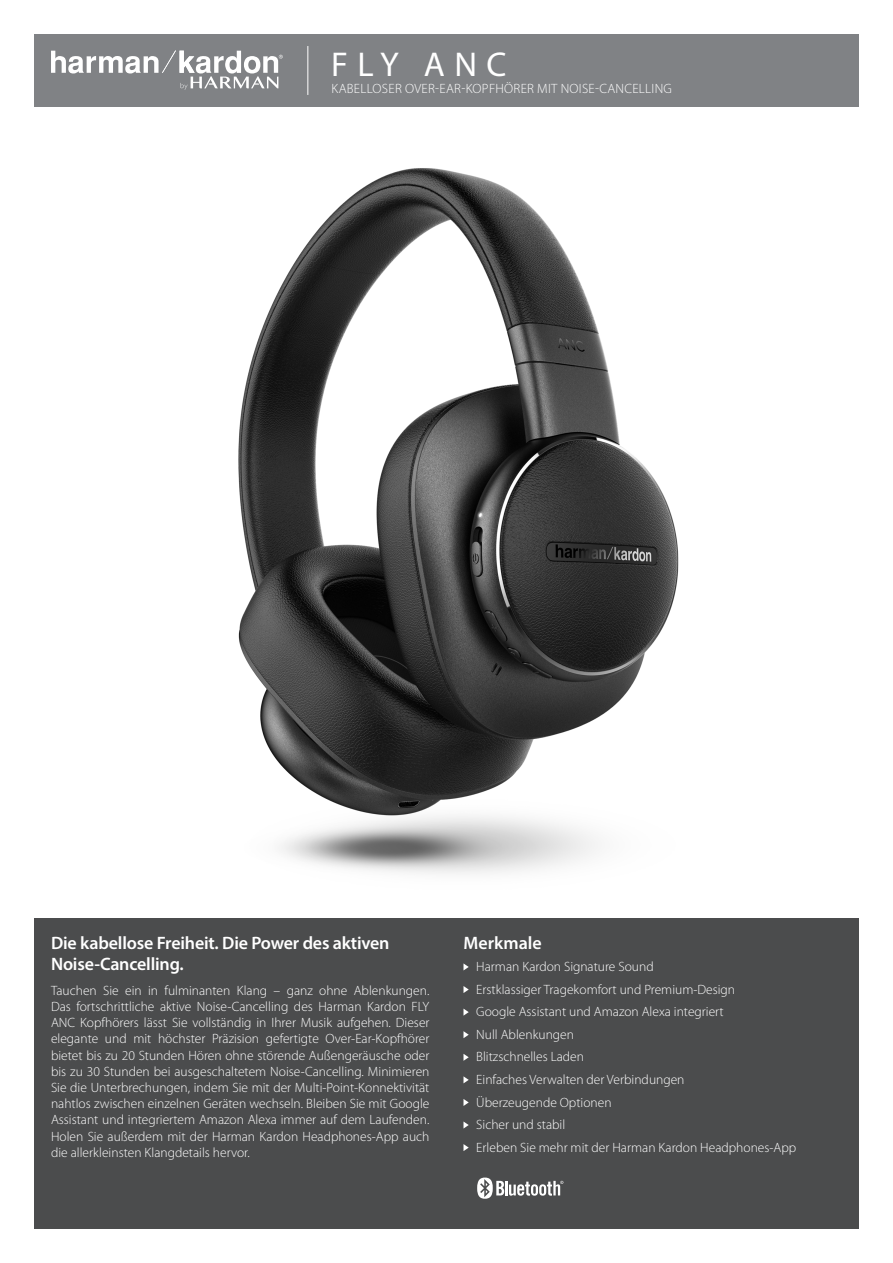
<style>
.page{position:relative;width:893px;height:1263px;background:#fff}
.page>*{position:absolute;margin:0;border:0;box-sizing:border-box;transform-origin:0 0}
.t1{font:34.5px "Myriad Pro";letter-spacing:.27em;color:#fff}
.t2{font:600 18px/21.6px "Myriad Pro";letter-spacing:-.01em;color:#fff}
.t3{font:300 13.5px/16.2px "Myriad Pro";color:#fff;text-align:justify}
.t4{font:300 13.5px "Myriad Pro";letter-spacing:.02em;color:#fff}
</style>
<div class="page">
<img style="left:238px;top:168px;width:441px;height:706px">
<div style="left:34px;top:918px;width:825px;height:311px;background:#4b4c4d"></div>
<svg style="left:463px;top:963px;width:6px;height:7px"></svg>
<svg style="left:463px;top:986px;width:6px;height:7px"></svg>
<svg style="left:463px;top:1008px;width:6px;height:8px"></svg>
<svg style="left:463px;top:1031px;width:6px;height:7px"></svg>
<svg style="left:463px;top:1054px;width:6px;height:7px"></svg>
<svg style="left:463px;top:1076px;width:6px;height:7px"></svg>
<svg style="left:463px;top:1099px;width:6px;height:7px"></svg>
<svg style="left:463px;top:1121px;width:6px;height:7px"></svg>
<svg style="left:463px;top:1144px;width:6px;height:7px"></svg>
<div style="left:34px;top:34px;width:825px;height:72px;background:#808285"></div>
<hr style="left:307px;top:46px;width:1px;height:49px;background:#fff">
<svg style="left:477px;top:1177px;width:86px;height:22px"></svg>
<svg style="left:51px;top:51px;width:232px;height:39px"></svg>
<p class="t1" style="left:331px;top:44px;width:177px">FLY ANC</p>
<p class="t4" style="left:332px;top:81px;width:342px">KABELLOSER OVER-EAR-KOPFHÖRER MIT NOISE-CANCELLING</p>
<p class="t2" style="left:51px;top:931px;width:340px">Die kabellose Freiheit. Die Power des aktiven<br>Noise-Cancelling.</p>
<p class="t3" style="left:51px;top:982px;width:380px">Tauchen Sie ein in fulminanten Klang – ganz ohne Ablenkungen.<br>Das fortschrittliche aktive Noise-Cancelling des Harman Kardon FLY ANC Kopfhörers lässt Sie vollständig in Ihrer Musik aufgehen. Dieser elegante und mit höchster Präzision gefertigte Over-Ear-Kopfhörer bietet bis zu 20 Stunden Hören ohne störende Außengeräusche oder bis zu 30 Stunden bei ausgeschaltetem Noise-Cancelling. Minimieren Sie die Unterbrechungen, indem Sie mit der Multi-Point-Konnektivität nahtlos zwischen einzelnen Geräten wechseln. Bleiben Sie mit Google Assistant und integriertem Amazon Alexa immer auf dem Laufenden.<br>Holen Sie außerdem mit der Harman Kardon Headphones-App auch die allerkleinsten Klangdetails hervor.</p>
<p class="t2" style="left:463px;top:931px;width:80px">Merkmale</p>
<p class="t3" style="left:476px;top:959px;width:179px">Harman Kardon Signature Sound</p>
<p class="t3" style="left:476px;top:981px;width:260px">Erstklassiger Tragekomfort und Premium-Design</p>
<p class="t3" style="left:476px;top:1004px;width:249px">Google Assistant und Amazon Alexa integriert</p>
<p class="t3" style="left:476px;top:1026px;width:99px">Null Ablenkungen</p>
<p class="t3" style="left:476px;top:1049px;width:109px">Blitzschnelles Laden</p>
<p class="t3" style="left:476px;top:1072px;width:210px">Einfaches Verwalten der Verbindungen</p>
<p class="t3" style="left:476px;top:1094px;width:137px">Überzeugende Optionen</p>
<p class="t3" style="left:476px;top:1117px;width:91px">Sicher und stabil</p>
<p class="t3" style="left:476px;top:1139px;width:322px">Erleben Sie mehr mit der Harman Kardon Headphones-App</p>
</div>
